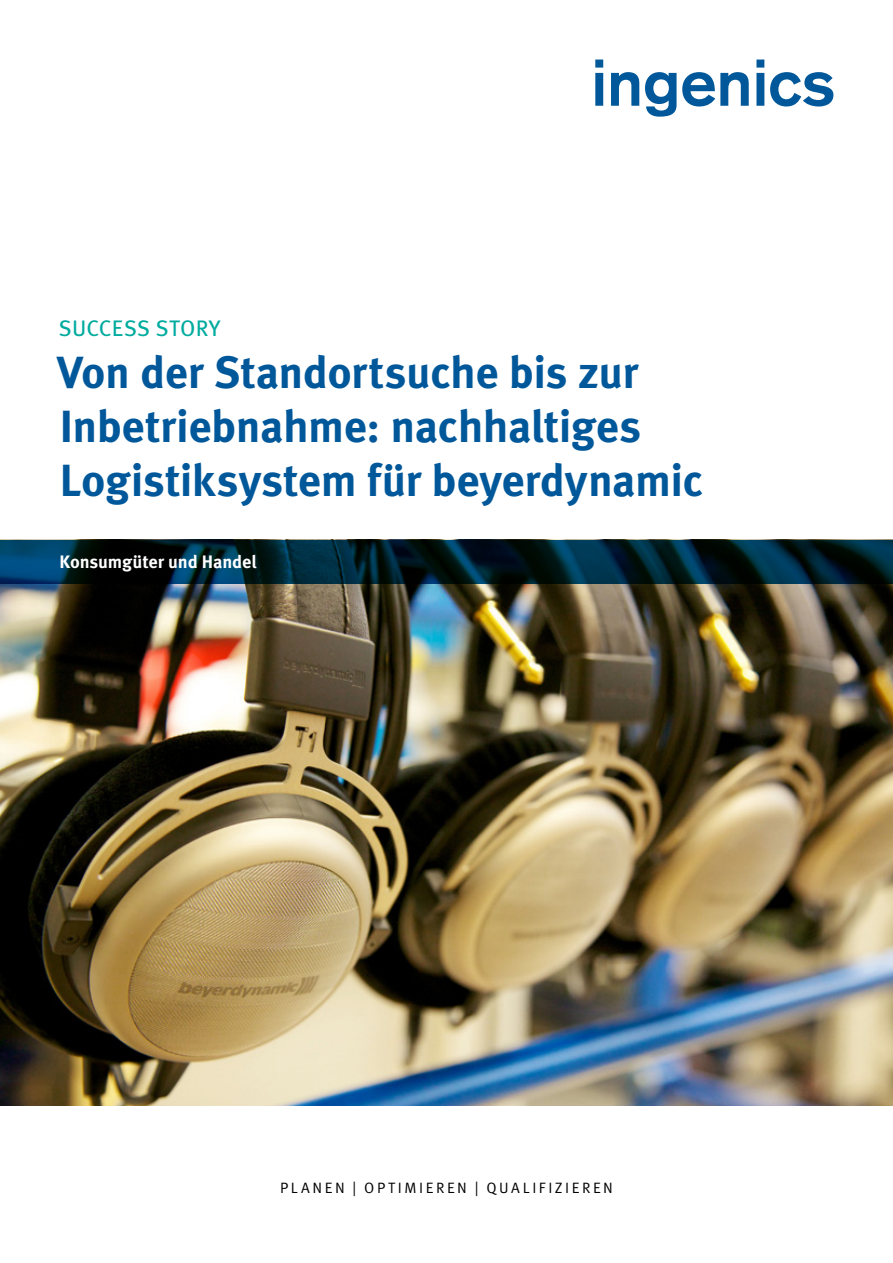
<style>
.page{position:relative;width:893px;height:1263px;background:#fff}
.page>*{position:absolute;margin:0;border:0;box-sizing:border-box;transform-origin:0 0}
.t1{font:700 45px/54px "Meta Pro";letter-spacing:-.015em;color:#00589a}
.t2{font:22.5px "Meta Pro";letter-spacing:.005em;color:#00ab9f}
.t3{font:700 18px "Meta Pro";letter-spacing:-.01em;color:#fff}
.t4{font:15px "Meta Pro";letter-spacing:.17em;color:#000}
</style>
<div class="page">
<svg style="left:595px;top:60px;width:8px;height:46px"></svg>
<svg style="left:611px;top:72px;width:28px;height:34px"></svg>
<svg style="left:645px;top:72px;width:104px;height:45px"></svg>
<svg style="left:756px;top:60px;width:8px;height:46px"></svg>
<svg style="left:770px;top:72px;width:63px;height:34px"></svg>
<img style="left:0;top:583px;width:893px;height:522px">
<svg style="left:0;top:540px;width:893px;height:43px;background:#00212f"></svg>
<p class="t2" style="left:59px;top:311px;width:163px">SUCCESS STORY</p>
<p class="t1" style="left:57px;top:342px;width:648px">Von der Standortsuche bis zur<br>Inbetriebnahme: nachhaltiges<br>Logistiksystem für beyerdynamic</p>
<p class="t3" style="left:60px;top:548px;width:199px">Konsumgüter und Handel</p>
<p class="t4" style="left:280px;top:1176px;width:334px">PLANEN | OPTIMIEREN | QUALIFIZIEREN</p>
</div>
